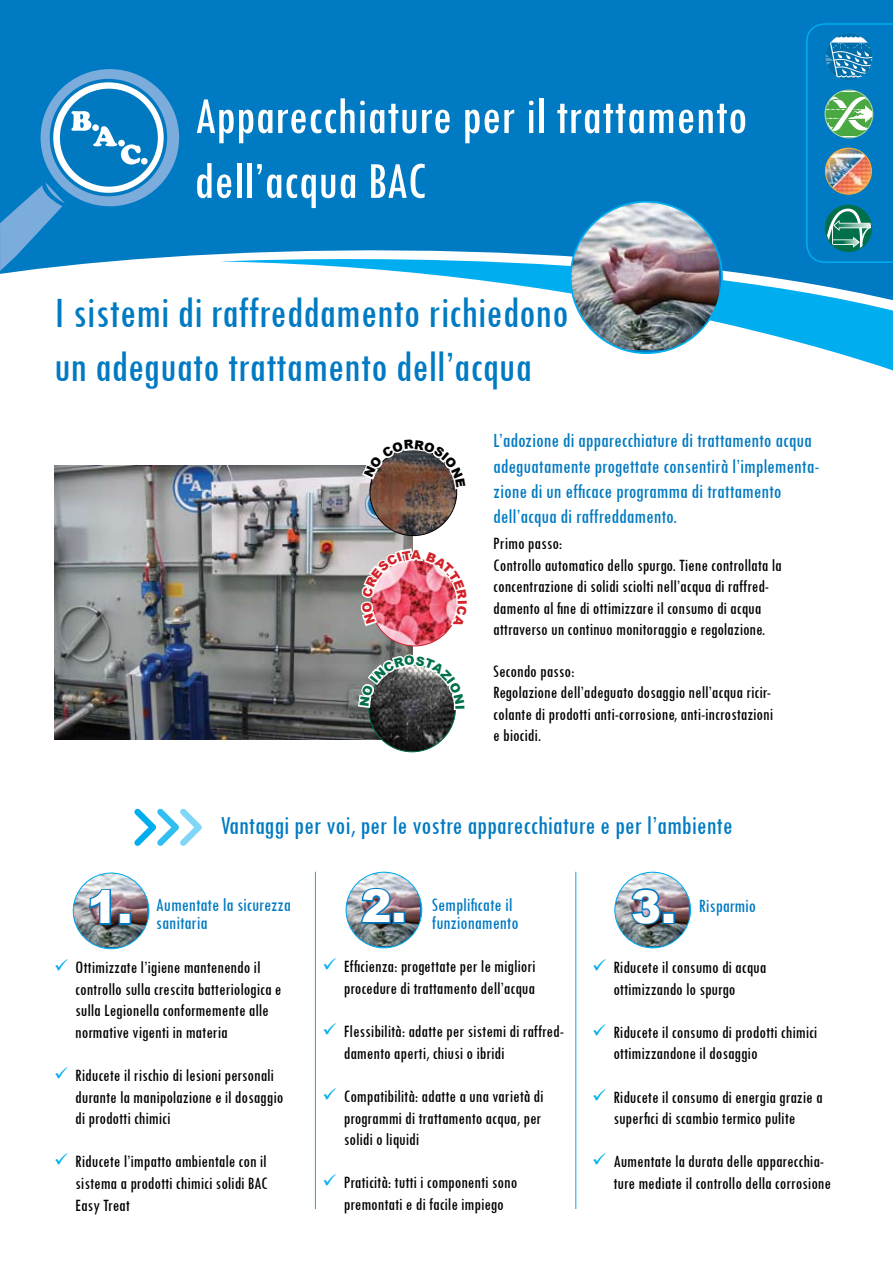
<style>
.page{position:relative;width:893px;height:1263px;background:#fff}
.page>*{position:absolute;margin:0;border:0;box-sizing:border-box;transform-origin:0 0}
.t1{font:condensed 54px/64.8px "Tw Cen";color:#fff}
.t2{font:condensed 45px/54px "Tw Cen";color:#007ac2}
.t3{font:900 45px "Arial";color:#fff}
.t4{font:condensed 27px "Tw Cen";color:#007ac2}
.t5{font:condensed 21px/25.2px "Tw Cen";color:#007ac2}
.t6{font:condensed 19.5px "Tw Cen";color:#007ac2}
.t7{font:condensed 18px/21.6px "Tw Cen";color:#000}
</style>
<div class="page">
<div style="left:0;top:0;width:893px;height:274px;background:#007ac2"></div>
<svg style="left:220px;top:242px;width:673px;height:129px"></svg>
<div style="left:41px;top:69px;width:138px;height:137px;background:#7bacdc;border-radius:50%"></div>
<svg style="left:0;top:182px;width:65px;height:89px;background:#3891cd"></svg>
<svg style="left:51px;top:81px;width:114px;height:114px;background:#cde4f2"></svg>
<div style="left:50px;top:79px;width:117px;height:117px;border:3px solid #0079c1;border-radius:50%"></div>
<div style="left:60px;top:89px;width:98px;height:98px;background:#0079c1;border-radius:50%"></div>
<svg style="left:71px;top:111px;width:70px;height:54px"></svg>
<div style="left:141px;top:158px;width:7px;height:7px;background:#fff;border-radius:50%"></div>
<img style="left:571px;top:202px;width:148px;height:148px">
<svg style="left:806px;top:23px;width:87px;height:240px;background:#288ab2"></svg>
<div style="left:825px;top:33px;width:48px;height:48px;border:1px solid #007ac2;border-radius:50%"></div>
<img style="left:54px;top:466px;width:359px;height:273px">
<img style="left:369px;top:665px;width:86px;height:87px;border-radius:43px">
<img style="left:370px;top:449px;width:87px;height:87px;border-radius:43px">
<img style="left:73px;top:873px;width:74px;height:74px">
<div style="left:73px;top:873px;width:76px;height:76px;border:1px solid #00aeef;border-radius:50%"></div>
<svg style="left:88px;top:887px;width:25px;height:39px"></svg>
<div style="left:119px;top:913px;width:12px;height:12px;border:3px solid #007ac2"></div>
<img style="left:346px;top:872px;width:74px;height:74px">
<div style="left:346px;top:872px;width:76px;height:76px;border:1px solid #00aeef;border-radius:50%"></div>
<svg style="left:359px;top:886px;width:34px;height:39px"></svg>
<div style="left:393px;top:912px;width:12px;height:12px;border:3px solid #007ac2"></div>
<hr style="left:315px;top:872px;width:1px;height:337px;background:#00aeef">
<hr style="left:575px;top:872px;width:1px;height:337px;background:#00aeef">
<svg style="left:134px;top:808px;width:68px;height:38px"></svg>
<img style="left:616px;top:872px;width:73px;height:74px">
<div style="left:614px;top:872px;width:77px;height:76px;border:1px solid #00aeef;border-radius:50%"></div>
<svg style="left:629px;top:886px;width:34px;height:41px"></svg>
<div style="left:662px;top:912px;width:13px;height:12px;border:3px solid #007ac2"></div>
<img style="left:354px;top:542px;width:105px;height:168px">
<svg style="left:358px;top:449px;width:100px;height:42px"></svg>
<h1 class="t1" style="left:194px;top:82px;width:555px">Apparecchiature per il trattamento dell’acqua BAC</h1>
<h2 class="t2" style="left:54px;top:285px;width:516px">I sistemi di raffreddamento richiedono un adeguato trattamento dell’acqua</h2>
<p class="t5" style="left:493px;top:428px;width:327px">L’adozione di apparecchiature di trattamento acqua adeguatamente progettate consentirà l’implementa&shy;zione di un efficace programma di trattamento dell’acqua di raffreddamento.</p>
<p class="t7" style="left:493px;top:532px;width:290px">Primo passo:<br>Controllo automatico dello spurgo. Tiene controllata la concentrazione di solidi sciolti nell’acqua di raffred&shy;damento al fine di ottimizzare il consumo di acqua attraverso un continuo monitoraggio e regolazione.</p>
<p class="t7" style="left:493px;top:660px;width:281px">Secondo passo:<br>Regolazione dell’adeguato dosaggio nell’acqua ricir&shy;colante di prodotti anti-corrosione, anti-incrostazioni e biocidi.</p>
<h2 class="t3" style="left:87px;top:875px;width:46px">1.</h2>
<h3 class="t4" style="left:221px;top:809px;width:513px">Vantaggi per voi, per le vostre apparecchiature e per l’ambiente</h3>
<p class="t6" style="left:156px;top:893px;width:137px">Aumentate la sicurezza</p>
<p class="t6" style="left:156px;top:911px;width:53px">sanitaria</p>
<h2 class="t3" style="left:361px;top:873px;width:46px">2.</h2>
<p class="t6" style="left:432px;top:893px;width:82px">Semplificate il</p>
<p class="t6" style="left:432px;top:911px;width:88px">funzionamento</p>
<h2 class="t3" style="left:631px;top:874px;width:47px">3.</h2>
<p class="t6" style="left:699px;top:894px;width:59px">Risparmio</p>
<p class="t7" style="left:75px;top:956px;width:208px">Ottimizzate l’igiene mantenendo il controllo sulla crescita batteriologica e sulla Legionella conformemente alle normative vigenti in materia</p>
<p class="t7" style="left:75px;top:1064px;width:210px">Riducete il rischio di lesioni personali durante la manipolazione e il dosaggio di prodotti chimici</p>
<p class="t7" style="left:75px;top:1150px;width:194px;text-align:justify">Riducete l’impatto ambientale con il sistema a prodotti chimici solidi BAC Easy Treat</p>
<p class="t7" style="left:344px;top:955px;width:193px">Efficienza: progettate per le migliori procedure di trattamento dell’acqua</p>
<p class="t7" style="left:344px;top:1020px;width:222px">Flessibilità: adatte per sistemi di raffred&shy;damento aperti, chiusi o ibridi</p>
<p class="t7" style="left:344px;top:1085px;width:201px;text-align:justify">Compatibilità: adatte a una varietà di programmi di trattamento acqua, per solidi o liquidi</p>
<p class="t7" style="left:344px;top:1171px;width:175px">Praticità: tutti i componenti sono premontati e di facile impiego</p>
<p class="t7" style="left:613px;top:956px;width:154px">Riducete il consumo di acqua ottimizzando lo spurgo</p>
<p class="t7" style="left:613px;top:1021px;width:205px">Riducete il consumo di prodotti chimici ottimizzandone il dosaggio</p>
<p class="t7" style="left:613px;top:1086px;width:211px">Riducete il consumo di energia grazie a superfici di scambio termico pulite</p>
<p class="t7" style="left:613px;top:1150px;width:219px">Aumentate la durata delle apparecchia&shy;ture mediate il controllo della corrosione</p>
</div>
